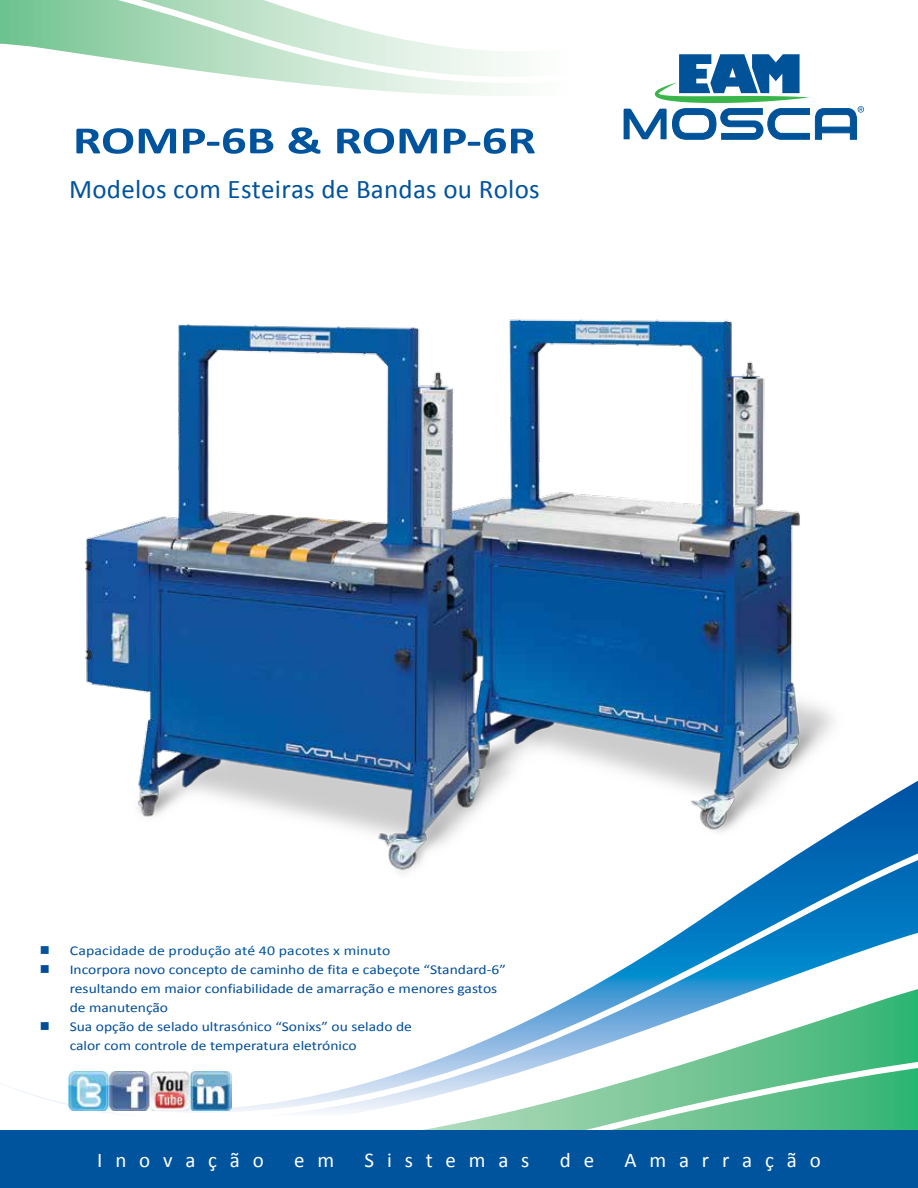
<style>
.page{position:relative;width:918px;height:1188px;background:#fff}
.page>*{position:absolute;margin:0;border:0;box-sizing:border-box;transform-origin:0 0}
.t1{font:700 39px "Calibri";color:#00539d;scale:1.3 1}
.t2{font:27px "Calibri";letter-spacing:.01em;color:#00539d}
.t3{font:21px "Calibri";letter-spacing:.61em;color:#fff}
.t4{font:13.5px/18.9px "Calibri";color:#004d99;scale:1.15 1}
.t5{font:13.5px "Calibri";letter-spacing:.01em;color:#00539d;scale:1.17 1}
</style>
<div class="page">
<svg style="left:299px;top:83px;width:325px;height:28px"></svg>
<svg style="left:0;top:0;width:505px;height:83px"></svg>
<svg style="left:0;top:780px;width:918px;height:333px"></svg>
<svg style="left:120px;top:1052px;width:798px;height:79px"></svg>
<div style="left:0;top:1131px;width:918px;height:57px;background:#00539d"></div>
<img style="left:69px;top:1071px;width:162px;height:40px">
<img style="left:69px;top:318px;width:783px;height:561px">
<svg style="left:624px;top:54px;width:240px;height:86px"></svg>
<p class="t1" style="left:73px;top:115px;width:358px">ROMP-6B &amp; ROMP-6R</p>
<p class="t2" style="left:69px;top:172px;width:472px">Modelos com Esteiras de Bandas ou Rolos</p>
<p class="t5" style="left:40px;top:942px;width:301px">■ Capacidade de produção até 40 pacotes x minuto</p>
<p class="t4" style="left:70px;top:960px;width:381px;text-indent:-30px">■ Incorpora novo concepto de caminho de fita e cabeçote “Standard-6” resultando em maior confiabilidade de amarração e menores gastos de manutenção</p>
<p class="t4" style="left:70px;top:1017px;width:299px;text-indent:-30px">■ Sua opção de selado ultrasónico “Sonixs” ou selado de calor com controle de temperatura eletrónico</p>
<p class="t3" style="left:97px;top:1147px;width:168px">Inovação</p>
<p class="t3" style="left:294px;top:1147px;width:42px">e m</p>
<p class="t3" style="left:365px;top:1147px;width:166px">Sistemas</p>
<p class="t3" style="left:560px;top:1147px;width:36px">d e</p>
<p class="t3" style="left:625px;top:1147px;width:198px">Amarração</p>
</div>
